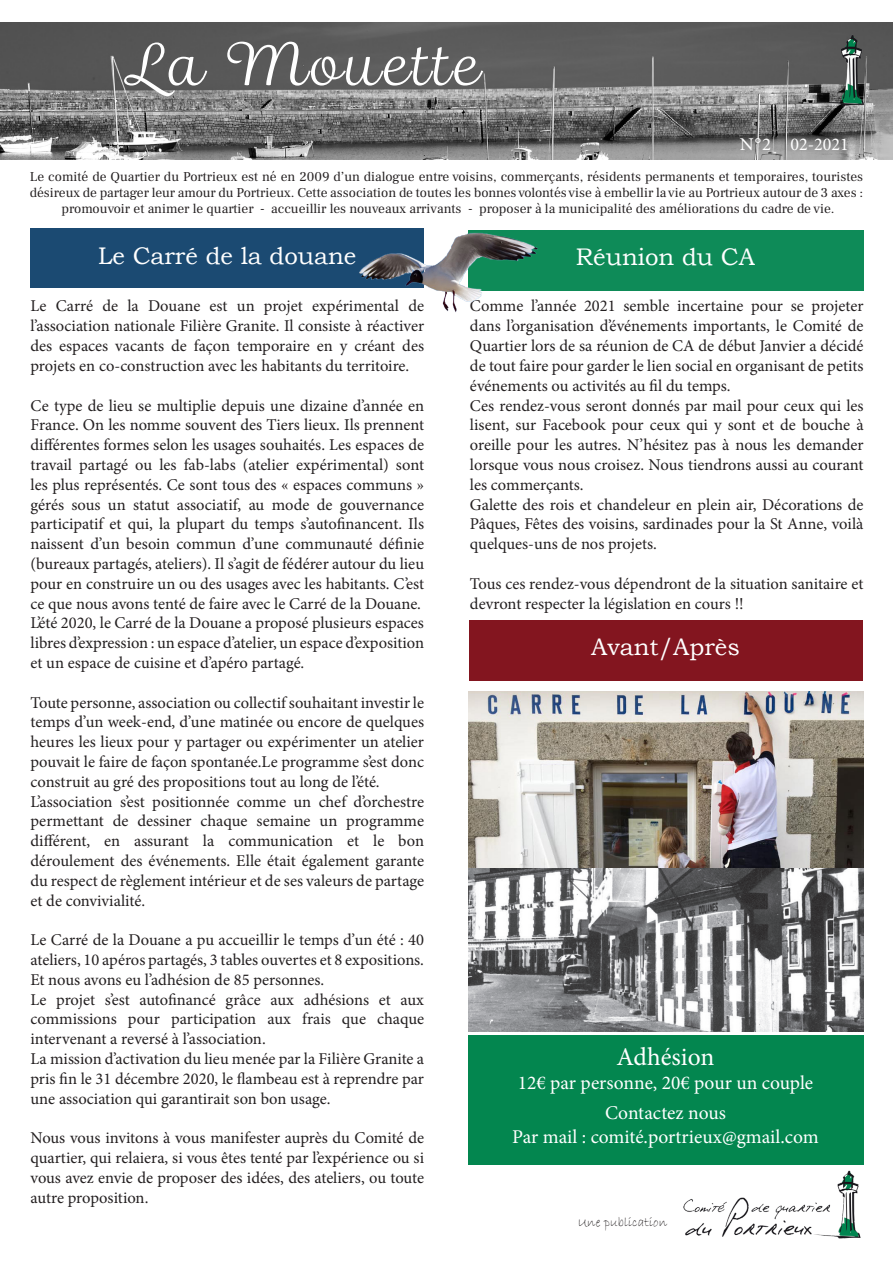
<style>
.page{position:relative;width:893px;height:1263px;background:#fff}
.page>*{position:absolute;margin:0;border:0;box-sizing:border-box;transform-origin:0 0}
.t1{font:55.5px "Madre Script";letter-spacing:.05em;color:#fff;scale:1.05 1}
.t2{font:25.5px "Minion Pro";color:#fff}
.t3{font:24px "Bookman Old Style";color:#fff}
.t4{font:19.5px "Minion Pro";color:#fff}
.t5{font:18px "Minion Pro";color:#fff}
.t6{font:18px "Minion Pro";color:#fff;scale:1.05 1}
.t7{font:16.5px/19.8px "Minion Pro";color:#231f20;text-align:justify}
.t8{font:13.5px/16.2px "Frank Ruhl Hofshi";color:#231f20}
.t9{font:13.5px "Bradley Hand ITC";color:#231f20}
</style>
<div class="page">
<img style="left:0;top:22px;width:893px;height:137px">
<img style="left:683px;top:1170px;width:178px;height:69px">
<div style="left:468px;top:1036px;width:395px;height:129px;background:#03864f"></div>
<div style="left:468px;top:230px;width:395px;height:60px;background:#0e8b58"></div>
<div style="left:30px;top:229px;width:394px;height:59px;background:#1b4a72"></div>
<img style="left:356px;top:228px;width:183px;height:84px">
<div style="left:469px;top:620px;width:393px;height:60px;background:#83151f"></div>
<img style="left:468px;top:691px;width:395px;height:183px">
<img style="left:469px;top:868px;width:395px;height:164px">
<p class="t1" style="left:124px;top:33px;width:341px">La Mouette</p>
<p class="t6" style="left:740px;top:132px;width:31px">N°2</p>
<p class="t5" style="left:790px;top:132px;width:60px">02-2021</p>
<p class="t8" style="left:30px;top:168px;width:835px">Le comité de Quartier du Portrieux est né en 2009 d’un dialogue entre voisins, commerçants, résidents permanents et temporaires, touristes désireux de partager leur amour du Portrieux. Cette association de toutes les bonnes volontés vise à embellir la vie au Portrieux autour de 3 axes :</p>
<p class="t8" style="left:62px;top:200px;width:775px">promouvoir et animer le quartier - accueillir les nouveaux arrivants - proposer à la municipalité des améliorations du cadre de vie.</p>
<p class="t3" style="left:98px;top:242px;width:260px">Le Carré de la douane</p>
<p class="t7" style="left:31px;top:296px;width:395px">Le Carré de la Douane est un projet expérimental de l’association nationale Filière Granite. Il consiste à réactiver des espaces vacants de façon temporaire en y créant des projets en co-construction avec les habitants du territoire.</p>
<p class="t7" style="left:31px;top:395px;width:395px">Ce type de lieu se multiplie depuis une dizaine d’année en France. On les nomme souvent des Tiers lieux. Ils prennent différentes formes selon les usages souhaités. Les espaces de travail partagé ou les fab-labs (atelier expérimental) sont les plus représentés. Ce sont tous des « espaces communs » gérés sous un statut associatif, au mode de gouvernance participatif et qui, la plupart du temps s’autofinancent. Ils naissent d’un besoin commun d’une communauté définie (bureaux partagés, ateliers). Il s’agit de fédérer autour du lieu pour en construire un ou des usages avec les habitants. C’est ce que nous avons tenté de faire avec le Carré de la Douane.</p>
<p class="t7" style="left:31px;top:613px;width:395px">L’été 2020, le Carré de la Douane a proposé plusieurs espaces libres d’expression : un espace d’atelier, un espace d’exposition et un espace de cuisine et d’apéro partagé.</p>
<p class="t7" style="left:31px;top:692px;width:395px">Toute personne, association ou collectif souhaitant investir le temps d’un week-end, d’une matinée ou encore de quelques heures les lieux pour y partager ou expérimenter un atelier pouvait le faire de façon spontanée.Le programme s’est donc construit au gré des propositions tout au long de l’été.</p>
<p class="t7" style="left:31px;top:791px;width:395px">L’association s’est positionnée comme un chef d’orchestre permettant de dessiner chaque semaine un programme différent, en assurant la communication et le bon déroulement des événements. Elle était également garante du respect de règlement intérieur et de ses valeurs de partage et de convivialité.</p>
<p class="t7" style="left:31px;top:930px;width:395px">Le Carré de la Douane a pu accueillir le temps d’un été : 40 ateliers, 10 apéros partagés, 3 tables ouvertes et 8 expositions.<br>Et nous avons eu l’adhésion de 85 personnes.</p>
<p class="t7" style="left:31px;top:989px;width:395px">Le projet s’est autofinancé grâce aux adhésions et aux commissions pour participation aux frais que chaque intervenant a reversé à l’association.</p>
<p class="t7" style="left:31px;top:1049px;width:395px">La mission d’activation du lieu menée par la Filière Granite a pris fin le 31 décembre 2020, le flambeau est à reprendre par une association qui garantirait son bon usage.</p>
<p class="t7" style="left:31px;top:1128px;width:395px">Nous vous invitons à vous manifester auprès du Comité de quartier, qui relaiera, si vous êtes tenté par l’expérience ou si vous avez envie de proposer des idées, des ateliers, ou toute autre proposition.</p>
<p class="t3" style="left:576px;top:243px;width:181px">Réunion du CA</p>
<p class="t7" style="left:470px;top:296px;width:395px">Comme l’année 2021 semble incertaine pour se projeter dans l’organisation d’événements importants, le Comité de Quartier lors de sa réunion de CA de début Janvier a décidé de tout faire pour garder le lien social en organisant de petits événements ou activités au fil du temps.</p>
<p class="t7" style="left:470px;top:395px;width:395px">Ces rendez-vous seront donnés par mail pour ceux qui les lisent, sur Facebook pour ceux qui y sont et de bouche à oreille pour les autres. N’hésitez pas à nous les demander lorsque vous nous croisez. Nous tiendrons aussi au courant les commerçants.</p>
<p class="t7" style="left:470px;top:494px;width:395px">Galette des rois et chandeleur en plein air, Décorations de Pâques, Fêtes des voisins, sardinades pour la St Anne, voilà quelques-uns de nos projets.</p>
<p class="t7" style="left:470px;top:574px;width:395px">Tous ces rendez-vous dépendront de la situation sanitaire et devront respecter la législation en cours !!</p>
<p class="t3" style="left:591px;top:633px;width:150px">Avant/Après</p>
<p class="t2" style="left:617px;top:1040px;width:99px">Adhésion</p>
<p class="t4" style="left:518px;top:1069px;width:297px">12€ par personne, 20€ pour un couple</p>
<p class="t4" style="left:605px;top:1100px;width:122px">Contactez nous</p>
<p class="t4" style="left:512px;top:1123px;width:308px">Par mail : comité.portrieux@gmail.com</p>
<p class="t9" style="left:578px;top:1214px;width:91px">Une publication</p>
</div>
